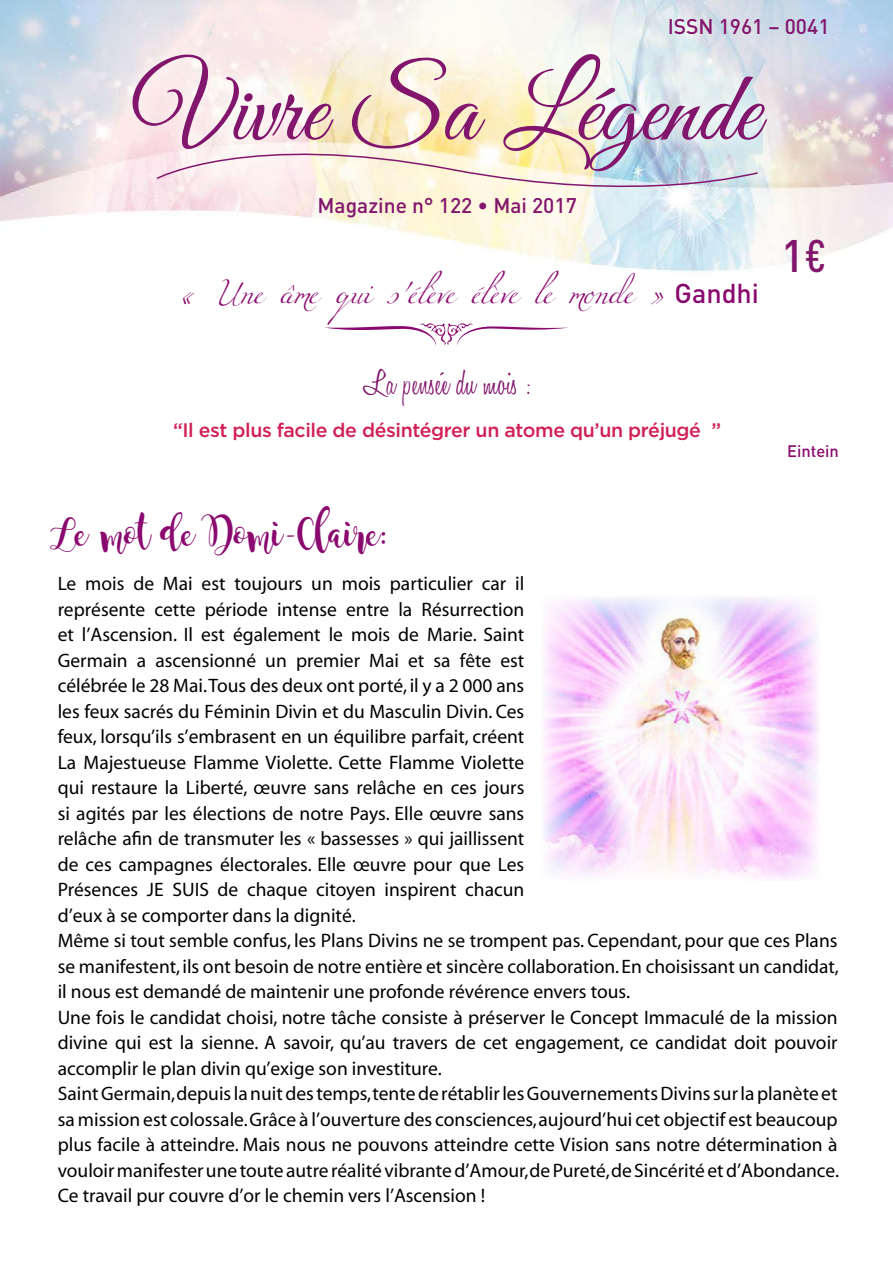
<style>
.page{position:relative;width:893px;height:1263px;background:#fff}
.page>*{position:absolute;margin:0;border:0;box-sizing:border-box;transform-origin:0 0}
.t1{font:100.5px "Great Vibes";color:#81166c}
.t2{font:45.3px "Miama";color:#8a096f}
.t3{font:500 45px "DIN";color:#81166c}
.t4{font:300 36px "Honey Script";color:#81166c}
.t5{font:30px "Magnolia Sky";letter-spacing:-.04em;color:#8a096f}
.t6{font:500 21px "DIN";color:#81166c}
.t7{font:19.5px/25.5px "Myriad MM 400 600";color:#000}
.t8{font:500 19.5px "Gotham";letter-spacing:-.02em;color:#d12056}
.t9{font:500 16.5px "DIN";color:#8a096f}
.s1{font-family:"DIN";font-weight:500;font-size:27px}
.s2{font-family:"DIN Cond"}
</style>
<div class="page">
<img style="left:0;top:0;width:893px;height:273px">
<div style="left:118px;top:39px;width:664px;height:147px;background:#fff;opacity:.86"></div>
<svg style="left:325px;top:323px;width:243px;height:23px"></svg>
<div style="left:140px;top:134px;width:634px;height:73px;background:#fff;opacity:.75"></div>
<svg style="left:156px;top:131px;width:603px;height:76px;background:#ede7de"></svg>
<img style="left:543px;top:597px;width:276px;height:282px">
<p class="t6" style="left:668px;top:13px;width:163px">ISSN 1961 – 0041</p>
<h1 class="t1" style="left:133px;top:54px;width:628px">Vivre Sa Légende</h1>
<p class="t6" style="left:317px;top:192px;width:261px">Magazine n° 122 • Mai 2017</p>
<h2 class="t2" style="left:179px;top:260px;width:582px">« Une âme qui s’élève élève le monde » <span class="s1">Gandhi</span></h2>
<h3 class="t4" style="left:363px;top:360px;width:169px">La pensée du mois :</h3>
<p class="t8" style="left:173px;top:417px;width:550px">“Il est plus facile de désintégrer un atome qu’un préjugé ”</p>
<h3 class="t5" style="left:55px;top:518px;width:332px">Le mot de Domi-Claire:</h3>
<h3 class="t3" style="left:781px;top:227px;width:47px">1<span class="s2">€</span></h3>
<p class="t9" style="left:787px;top:440px;width:53px">Eintein</p>
<p class="t7" style="left:58px;top:572px;width:783px">Le mois de Mai est toujours un mois particulier car il<br>représente cette période intense entre la Résurrection<br>et l’Ascension. Il est également le mois de Marie. Saint<br>Germain a ascensionné un premier Mai et sa fête est<br>célébrée le 28 Mai. Tous des deux ont porté, il y a 2 000 ans<br>les feux sacrés du Féminin Divin et du Masculin Divin. Ces<br>feux, lorsqu’ils s’embrasent en un équilibre parfait, créent<br>La Majestueuse Flamme Violette. Cette Flamme Violette<br>qui restaure la Liberté, œuvre sans relâche en ces jours<br>si agités par les élections de notre Pays. Elle œuvre sans<br>relâche afin de transmuter les « bassesses » qui jaillissent<br>de ces campagnes électorales. Elle œuvre pour que Les<br>Présences JE SUIS de chaque citoyen inspirent chacun<br>d’eux à se comporter dans la dignité.<br>Même si tout semble confus, les Plans Divins ne se trompent pas. Cependant, pour que ces Plans se manifestent, ils ont besoin de notre entière et sincère collaboration. En choisissant un candidat, il nous est demandé de maintenir une profonde révérence envers tous.<br>Une fois le candidat choisi, notre tâche consiste à préserver le Concept Immaculé de la mission divine qui est la sienne. A savoir, qu’au travers de cet engagement, ce candidat doit pouvoir accomplir le plan divin qu’exige son investiture.<br>Saint Germain, depuis la nuit des temps, tente de rétablir les Gouvernements Divins sur la planète et sa mission est colossale. Grâce à l’ouverture des consciences, aujourd’hui cet objectif est beaucoup plus facile à atteindre. Mais nous ne pouvons atteindre cette Vision sans notre détermination à vouloir manifester une toute autre réalité vibrante d’Amour, de Pureté, de Sincérité et d’Abondance.<br>Ce travail pur couvre d’or le chemin vers l’Ascension !</p>
</div>
